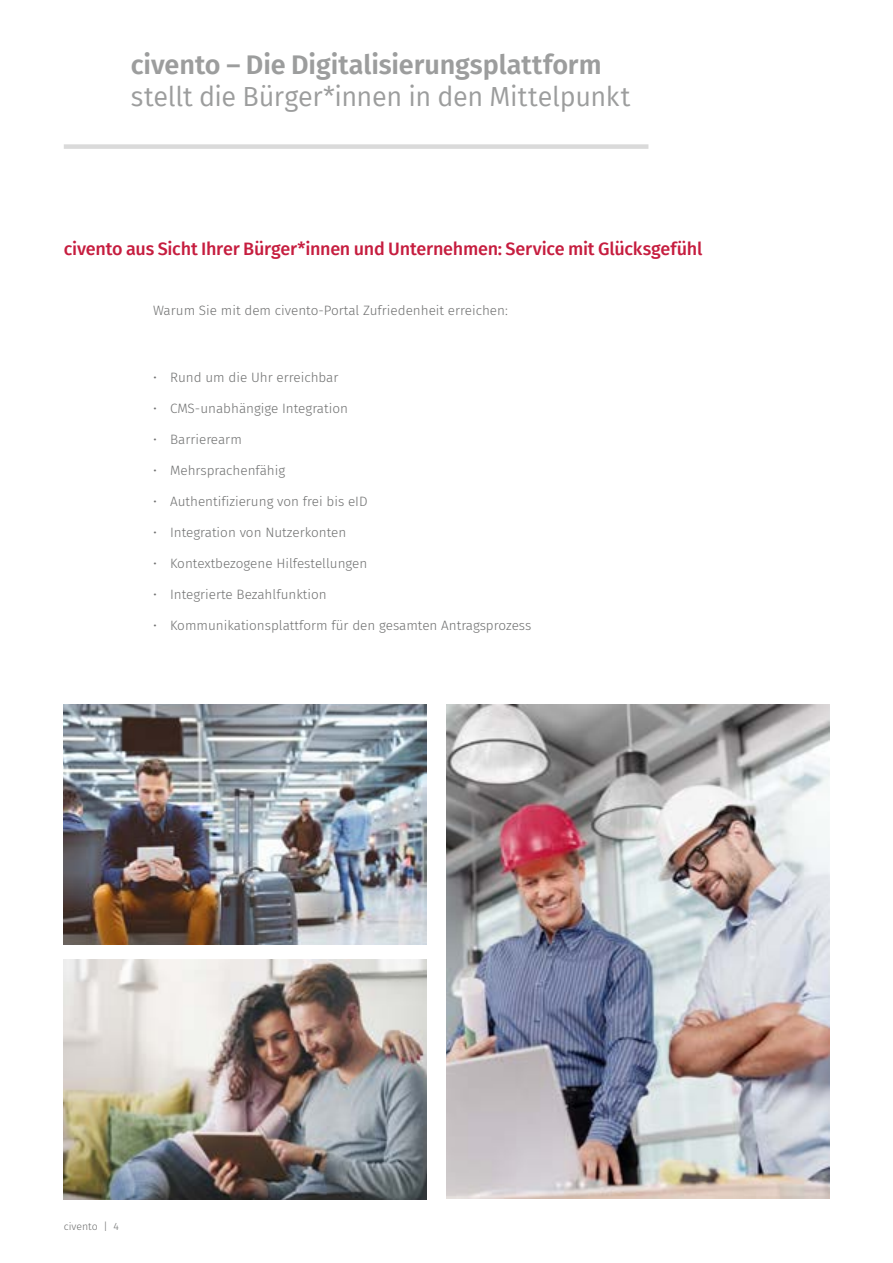
<style>
.page{position:relative;width:893px;height:1263px;background:#fff}
.page>*{position:absolute;margin:0;border:0;box-sizing:border-box;transform-origin:0 0}
.t1{font:27px "Fira Sans";letter-spacing:-.01em;color:#9c9d9d}
.t2{font:600 27px "Fira Sans";letter-spacing:-.005em;color:#9c9d9d}
.t3{font:500 18px "Fira Sans";letter-spacing:-.015em;color:#c61d3f}
.t4{font:300 13.5px "Fira Sans";color:#6f7070}
.t5{font:300 10.5px "Fira Sans";color:#6f7070}
</style>
<div class="page">
<img style="left:64px;top:960px;width:363px;height:239px">
<img style="left:64px;top:705px;width:363px;height:239px">
<img style="left:446px;top:705px;width:383px;height:493px">
<div style="left:64px;top:144px;width:584px;height:5px;background:#dadada"></div>
<h1 class="t2" style="left:131px;top:43px;width:472px">civento – Die Digitalisierungsplattform</h1>
<h1 class="t1" style="left:131px;top:76px;width:501px">stellt die Bürger*innen in den Mittelpunkt</h1>
<h2 class="t3" style="left:64px;top:234px;width:640px">civento aus Sicht Ihrer Bürger*innen und Unternehmen: Service mit Glücksgefühl</h2>
<p class="t4" style="left:153px;top:300px;width:356px">Warum Sie mit dem civento-Portal Zufriedenheit erreichen:</p>
<p class="t4" style="left:153px;top:367px;width:187px">• Rund um die Uhr erreichbar</p>
<p class="t4" style="left:153px;top:398px;width:196px">• CMS-unabhängige Integration</p>
<p class="t4" style="left:153px;top:429px;width:90px">• Barrierearm</p>
<p class="t4" style="left:153px;top:460px;width:134px">• Mehrsprachenfähig</p>
<p class="t4" style="left:153px;top:491px;width:216px">• Authentifizierung von frei bis eID</p>
<p class="t4" style="left:153px;top:522px;width:195px">• Integration von Nutzerkonten</p>
<p class="t4" style="left:153px;top:553px;width:216px">• Kontextbezogene Hilfestellungen</p>
<p class="t4" style="left:153px;top:584px;width:175px">• Integrierte Bezahlfunktion</p>
<p class="t4" style="left:153px;top:615px;width:380px">• Kommunikationsplattform für den gesamten Antragsprozess</p>
<p class="t5" style="left:64px;top:1219px;width:57px">civento | 4</p>
</div>
